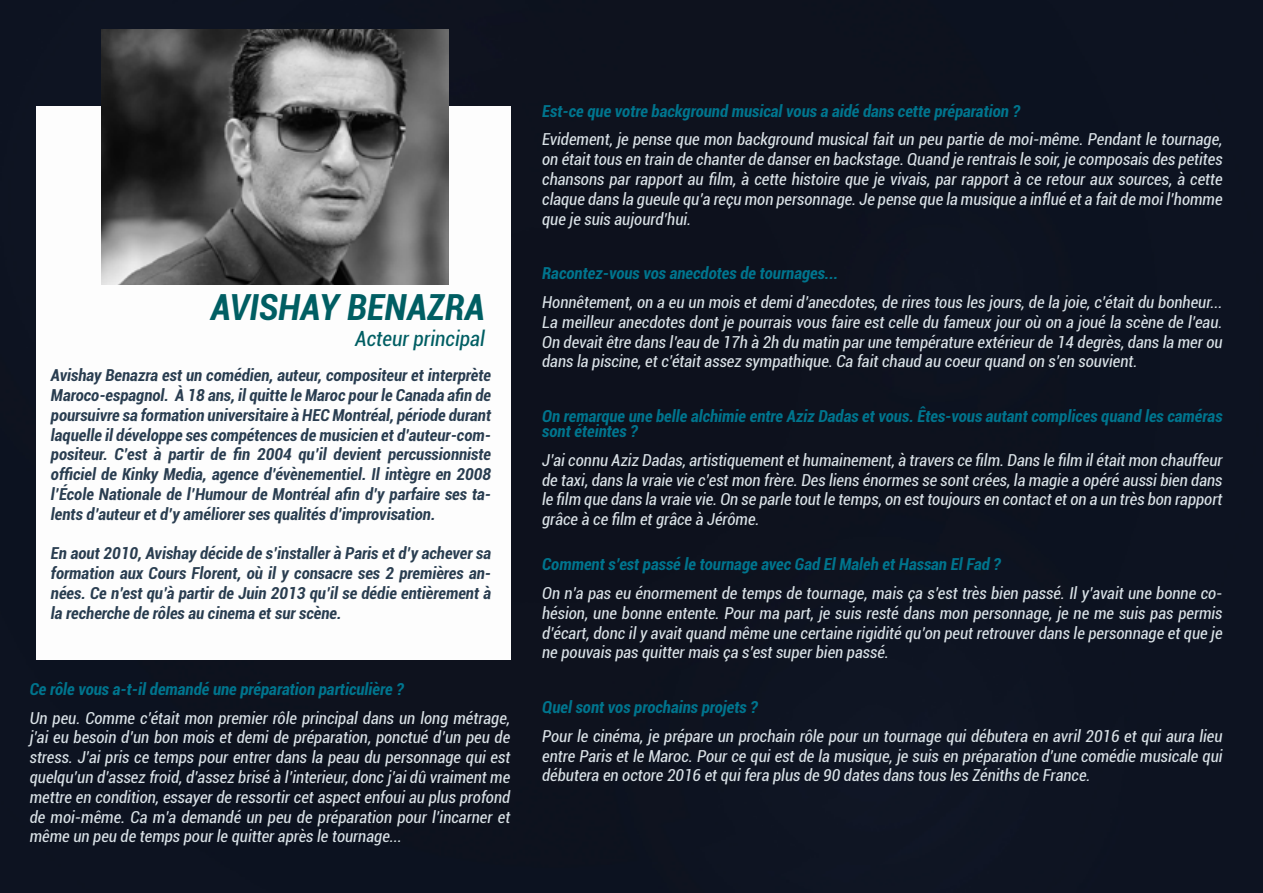
<style>
.page{position:relative;width:1263px;height:893px;background:#0d1220}
.page>*{position:absolute;margin:0;border:0;box-sizing:border-box;transform-origin:0 0}
.t1{font:italic 700 condensed 36px "Roboto";color:#005e63}
.t2{font:italic condensed 21px "Roboto";color:#005e63}
.t3{font:italic condensed 16.5px/19.8px "Roboto";color:#dae2e7;text-align:justify}
.t4{font:italic 700 condensed 16.5px/19.8px "Roboto";color:#293d50;text-align:justify}
.t5{font:italic 700 condensed 16.5px/15px "Roboto";color:#00758e}
</style>
<div class="page">
<div style="left:36px;top:106px;width:474px;height:554px;background:#fdfdfd"></div>
<img style="left:102px;top:30px;width:346px;height:255px">
<h1 class="t1" style="left:211px;top:282px;width:275px">AVISHAY BENAZRA</h1>
<p class="t2" style="left:355px;top:324px;width:131px">Acteur principal</p>
<p class="t4" style="left:51px;top:365px;width:442px">Avishay Benazra est un comédien, auteur, compositeur et interprète Maroco-espagnol. À 18 ans, il quitte le Maroc pour le Canada afin de poursuivre sa formation universitaire à HEC Montréal, période durant laquelle il développe ses compétences de musicien et d’auteur-com&shy;positeur. C’est à partir de fin 2004 qu’il devient percussionniste officiel de Kinky Media, agence d’évènementiel. Il intègre en 2008 l’École Nationale de l’Humour de Montréal afin d’y parfaire ses ta&shy;lents d’auteur et d’y améliorer ses qualités d’improvisation.</p>
<p class="t4" style="left:51px;top:543px;width:442px">En aout 2010, Avishay décide de s’installer à Paris et d’y achever sa formation aux Cours Florent, où il y consacre ses 2 premières an&shy;nées. Ce n’est qu’à partir de Juin 2013 qu’il se dédie entièrement à la recherche de rôles au cinema et sur scène.</p>
<p class="t5" style="left:30px;top:681px;width:375px">Ce rôle vous a-t-il demandé une préparation particulière ?</p>
<p class="t3" style="left:30px;top:707px;width:482px">Un peu. Comme c’était mon premier rôle principal dans un long métrage, j’ai eu besoin d’un bon mois et demi de préparation, ponctué d’un peu de stress. J’ai pris ce temps pour entrer dans la peau du personnage qui est quelqu’un d’assez froid, d’assez brisé à l’interieur, donc j’ai dû vraiment me mettre en condition, essayer de ressortir cet aspect enfoui au plus profond de moi-même. Ca m’a demandé un peu de préparation pour l’incarner et même un peu de temps pour le quitter après le tournage...</p>
<p class="t5" style="left:542px;top:103px;width:479px">Est-ce que votre background musical vous a aidé dans cette préparation ?</p>
<p class="t3" style="left:542px;top:129px;width:682px">Evidement, je pense que mon background musical fait un peu partie de moi-même. Pendant le tournage, on était tous en train de chanter de danser en backstage. Quand je rentrais le soir, je composais des petites chansons par rapport au film, à cette histoire que je vivais, par rapport à ce retour aux sources, à cette claque dans la gueule qu’a reçu mon personnage. Je pense que la musique a influé et a fait de moi l’homme que je suis aujourd’hui.</p>
<p class="t5" style="left:542px;top:265px;width:297px">Racontez-vous vos anecdotes de tournages...</p>
<p class="t3" style="left:542px;top:292px;width:682px">Honnêtement, on a eu un mois et demi d’anecdotes, de rires tous les jours, de la joie, c’était du bonheur...<br>La meilleur anecdotes dont je pourrais vous faire est celle du fameux jour où on a joué la scène de l’eau.<br>On devait être dans l’eau de 17h à 2h du matin par une température extérieur de 14 degrès, dans la mer ou dans la piscine, et c’était assez sympathique. Ca fait chaud au coeur quand on s’en souvient.</p>
<p class="t5" style="left:542px;top:408px;width:682px">On remarque une belle alchimie entre Aziz Dadas et vous. Êtes-vous autant complices quand les caméras sont éteintes ?</p>
<p class="t3" style="left:542px;top:450px;width:682px">J’ai connu Aziz Dadas, artistiquement et humainement, à travers ce film. Dans le film il était mon chauffeur de taxi, dans la vraie vie c’est mon frère. Des liens énormes se sont crées, la magie a opéré aussi bien dans le film que dans la vraie vie. On se parle tout le temps, on est toujours en contact et on a un très bon rapport grâce à ce film et grâce à Jérôme.</p>
<p class="t5" style="left:542px;top:556px;width:460px">Comment s’est passé le tournage avec Gad El Maleh et Hassan El Fad ?</p>
<p class="t3" style="left:542px;top:583px;width:682px">On n’a pas eu énormement de temps de tournage, mais ça s’est très bien passé. Il y’avait une bonne co&shy;hésion, une bonne entente. Pour ma part, je suis resté dans mon personnage, je ne me suis pas permis d’écart, donc il y avait quand même une certaine rigidité qu’on peut retrouver dans le personnage et que je ne pouvais pas quitter mais ça s’est super bien passé.</p>
<p class="t5" style="left:542px;top:699px;width:217px">Quel sont vos prochains projets ?</p>
<p class="t3" style="left:542px;top:725px;width:682px">Pour le cinéma, je prépare un prochain rôle pour un tournage qui débutera en avril 2016 et qui aura lieu entre Paris et le Maroc. Pour ce qui est de la musique, je suis en préparation d’une comédie musicale qui débutera en octore 2016 et qui fera plus de 90 dates dans tous les Zéniths de France.</p>
</div>
